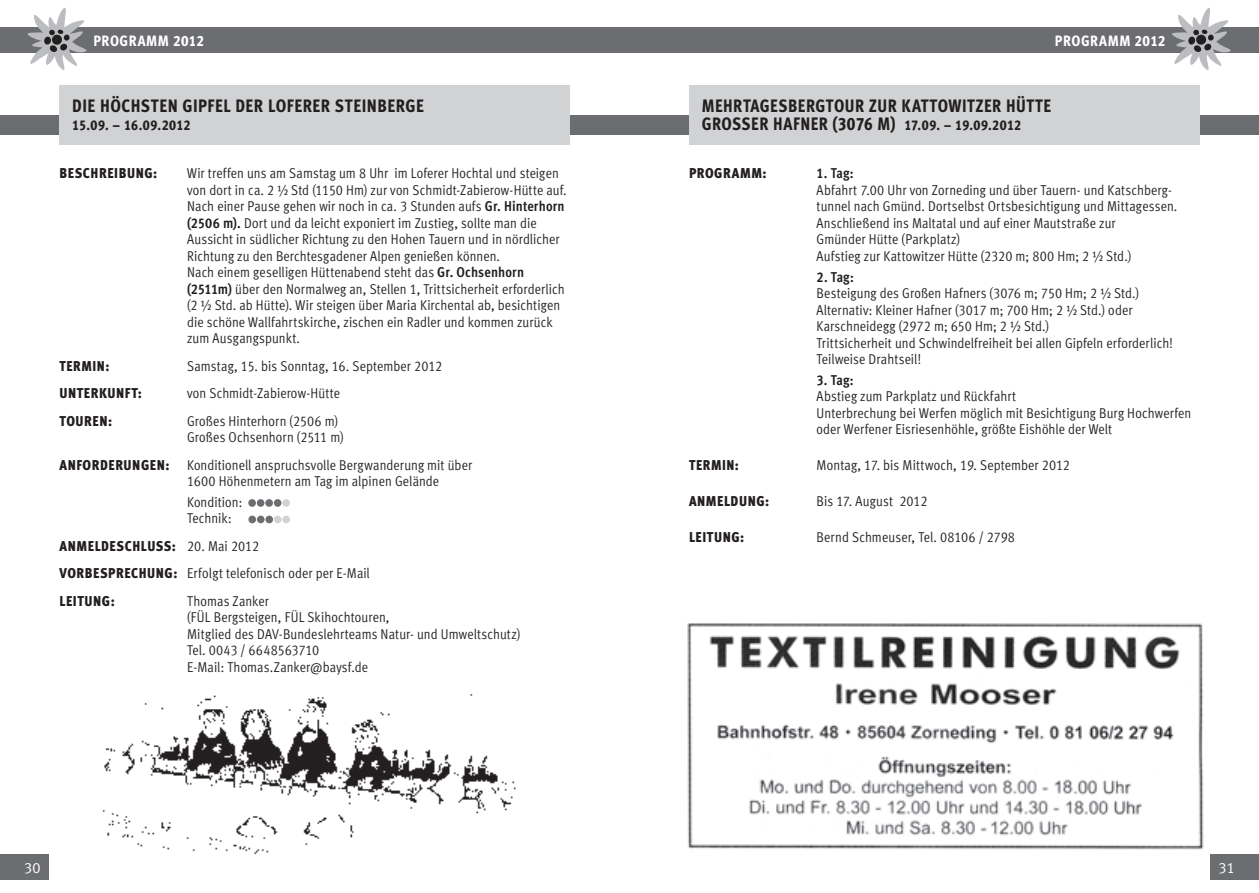
<style>
.page{position:relative;width:1259px;height:893px;background:#fff}
.page>*{position:absolute;margin:0;border:0;box-sizing:border-box;transform-origin:0 0}
.t1{font:18px "Meta Cond Extra Bold LF";letter-spacing:.025em;color:#231f20;scale:.96 1}
.t2{font:18px "Meta Cond Extra Bold LF";letter-spacing:.025em;color:#231f20}
.t3{font:15px "Meta Cond Extra Bold LF";letter-spacing:.035em;color:#fff}
.t4{font:15px "Meta Caps";color:#fff}
.t5{font:14.25px/16.5px "Meta Cond Normal LF";letter-spacing:.005em;color:#231f20}
.t6{font:14.25px "Meta Cond Black LF";letter-spacing:.04em;color:#231f20}
.t7{font:14.25px "Meta Cond Extra Bold LF";letter-spacing:.025em;color:#231f20}
.t8{font:14.25px "Meta Cond Bold LF";letter-spacing:-.01em;color:#231f20}
.s1{font-family:"Meta Cond Bold LF"}
.s2{font-family:"Meta Cond Black LF"}
.s3{font-family:"Meta Cond Normal LF"}
.s4{font-size:18px}
</style>
<div class="page">
<div style="left:0;top:855px;width:49px;height:25px;background:#6c6d70"></div>
<div style="left:1210px;top:855px;width:49px;height:25px;background:#6c6d70"></div>
<div style="left:0;top:28px;width:629px;height:25px;background:#6c6d70"></div>
<svg style="left:26px;top:7px;width:65px;height:63px"></svg>
<div style="left:629px;top:28px;width:630px;height:25px;background:#6c6d70"></div>
<svg style="left:1169px;top:8px;width:65px;height:62px"></svg>
<div style="left:0;top:115px;width:629px;height:19px;background:#6c6d70"></div>
<div style="left:629px;top:115px;width:630px;height:19px;background:#6c6d70"></div>
<div style="left:60px;top:85px;width:510px;height:60px;background:#d1d2d4"></div>
<div style="left:689px;top:85px;width:510px;height:60px;background:#d1d2d4"></div>
<div style="left:248px;top:499px;width:8px;height:8px;background:#6c6d70;border-radius:50%"></div>
<div style="left:257px;top:499px;width:7px;height:8px;background:#6c6d70;border-radius:50%"></div>
<div style="left:265px;top:499px;width:8px;height:8px;background:#6c6d70;border-radius:50%"></div>
<div style="left:274px;top:499px;width:7px;height:8px;background:#6c6d70;border-radius:50%"></div>
<div style="left:282px;top:499px;width:8px;height:8px;background:#d1d2d4;border-radius:50%"></div>
<div style="left:248px;top:516px;width:8px;height:7px;background:#6c6d70;border-radius:50%"></div>
<div style="left:257px;top:516px;width:8px;height:7px;background:#6c6d70;border-radius:50%"></div>
<div style="left:265px;top:516px;width:8px;height:7px;background:#6c6d70;border-radius:50%"></div>
<div style="left:274px;top:516px;width:8px;height:7px;background:#d1d2d4;border-radius:50%"></div>
<div style="left:282px;top:516px;width:8px;height:7px;background:#d1d2d4;border-radius:50%"></div>
<img style="left:687px;top:623px;width:517px;height:227px">
<img style="left:102px;top:694px;width:414px;height:161px">
<p class="t3" style="left:94px;top:32px;width:56px">PROGRAMM</p>
<p class="t3" style="left:173px;top:32px;width:32px">2012</p>
<p class="t3" style="left:1055px;top:32px;width:56px">PROGRAMM</p>
<p class="t3" style="left:1134px;top:32px;width:32px">2012</p>
<p class="t2" style="left:72px;top:95px;width:89px">DIE HÖCHSTEN</p>
<p class="t2" style="left:182px;top:95px;width:96px">GIPFEL DER LOFERER</p>
<p class="t2" style="left:335px;top:95px;width:89px">STEINBERGE</p>
<p class="t7" style="left:72px;top:117px;width:120px">15.09. – 16.09.2012</p>
<p class="t6" style="left:60px;top:165px;width:99px">BESCHREIBUNG:</p>
<p class="t5" style="left:187px;top:165px;width:381px">Wir treffen uns am Samstag um 8 Uhr im Loferer Hochtal und steigen von dort in ca. 2 ½ Std (1150 Hm) zur von Schmidt-Zabierow-Hütte auf.<br>Nach einer Pause gehen wir noch in ca. 3 Stunden aufs <span class="s1">Gr. Hinterhorn (2506 m).</span> Dort und da leicht exponiert im Zustieg, sollte man die Aussicht in südlicher Richtung zu den Hohen Tauern und in nördlicher Richtung zu den Berchtesgadener Alpen genießen können.<br>Nach einem geselligen Hüttenabend steht das <span class="s1">Gr. Ochsenhorn (2511m)</span> über den Normalweg an, Stellen 1, Trittsicherheit erforderlich (2 ½ Std. ab Hütte). Wir steigen über Maria Kirchental ab, besichtigen die schöne Wallfahrtskirche, zischen ein Radler und kommen zurück zum Ausgangspunkt.</p>
<p class="t6" style="left:60px;top:357px;width:51px">TERMIN:</p>
<p class="t5" style="left:187px;top:358px;width:257px">Samstag, 15. bis Sonntag, 16. September 2012</p>
<p class="t6" style="left:60px;top:385px;width:84px">UNTERKUNFT:</p>
<p class="t5" style="left:187px;top:385px;width:154px">von Schmidt-Zabierow-Hütte</p>
<p class="t6" style="left:60px;top:412px;width:54px">TOUREN:</p>
<p class="t5" style="left:187px;top:412px;width:158px">Großes Hinterhorn (2506 m)<br>Großes Ochsenhorn (2511 m)</p>
<p class="t5" style="left:187px;top:456px;width:286px;text-indent:-128px"><span class="s2">ANFORDERUNGEN:</span> Konditionell anspruchsvolle Bergwanderung mit über<br>1600 Höhenmetern am Tag im alpinen Gelände</p>
<p class="t5" style="left:187px;top:494px;width:57px">Kondition:<br>Technik:</p>
<p class="t6" style="left:60px;top:537px;width:201px">ANMELDESCHLUSS: <span class="s3">20. Mai 2012</span></p>
<p class="t5" style="left:60px;top:565px;width:312px"><span class="s2">VORBESPRECHUNG:</span> Erfolgt telefonisch oder per E-Mail</p>
<p class="t6" style="left:60px;top:592px;width:57px">LEITUNG:</p>
<p class="t5" style="left:187px;top:592px;width:335px">Thomas Zanker<br>(FÜL Bergsteigen, FÜL Skihochtouren,<br>Mitglied des DAV-Bundeslehrteams Natur- und Umweltschutz)<br>Tel. 0043 / 6648563710<br>E-Mail: Thomas.Zanker@baysf.de</p>
<p class="t1" style="left:702px;top:95px;width:24px">MEHRT</p>
<p class="t1" style="left:750px;top:95px;width:90px">AGESBERGTOUR</p>
<p class="t1" style="left:869px;top:95px;width:66px">ZUR KATTOW</p>
<p class="t1" style="left:962px;top:95px;width:56px">ITZER HÜTTE</p>
<p class="t1" style="left:702px;top:113px;width:105px">GROSSER HAFNER</p>
<p class="t7" style="left:832px;top:117px;width:190px"><span class="s4">(3076 M)</span> 17.09. – 19.09.2012</p>
<p class="t6" style="left:689px;top:165px;width:79px">PROGRAMM:</p>
<p class="t8" style="left:816px;top:165px;width:39px">1. Tag:</p>
<p class="t5" style="left:816px;top:182px;width:362px">Abfahrt 7.00 Uhr von Zorneding und über Tauern- und Katschberg&shy;tunnel nach Gmünd. Dortselbst Ortsbesichtigung und Mittagessen.<br>Anschließend ins Maltatal und auf einer Mautstraße zur<br>Gmünder Hütte (Parkplatz)<br>Aufstieg zur Kattowitzer Hütte (2320 m; 800 Hm; 2 ½ Std.)</p>
<p class="t8" style="left:816px;top:268px;width:39px">2. Tag:</p>
<p class="t5" style="left:816px;top:285px;width:357px">Besteigung des Großen Hafners (3076 m; 750 Hm; 2 ½ Std.)<br>Alternativ: Kleiner Hafner (3017 m; 700 Hm; 2 ½ Std.) oder Karschneidegg (2972 m; 650 Hm; 2 ½ Std.)<br>Trittsicherheit und Schwindelfreiheit bei allen Gipfeln erforderlich!<br>Teilweise Drahtseil!</p>
<p class="t8" style="left:816px;top:372px;width:39px">3. Tag:</p>
<p class="t5" style="left:816px;top:388px;width:376px">Abstieg zum Parkplatz und Rückfahrt<br>Unterbrechung bei Werfen möglich mit Besichtigung Burg Hochwerfen oder Werfener Eisriesenhöhle, größte Eishöhle der Welt</p>
<p class="t6" style="left:689px;top:457px;width:51px">TERMIN:</p>
<p class="t5" style="left:816px;top:457px;width:255px">Montag, 17. bis Mittwoch, 19. September 2012</p>
<p class="t6" style="left:689px;top:493px;width:82px">ANMELDUNG:</p>
<p class="t5" style="left:816px;top:493px;width:112px">Bis 17. August 2012</p>
<p class="t6" style="left:689px;top:529px;width:57px">LEITUNG:</p>
<p class="t5" style="left:816px;top:529px;width:200px">Bernd Schmeuser, Tel. 08106 / 2798</p>
<p class="t4" style="left:24px;top:859px;width:18px">30</p>
<p class="t4" style="left:1218px;top:859px;width:17px">31</p>
</div>
